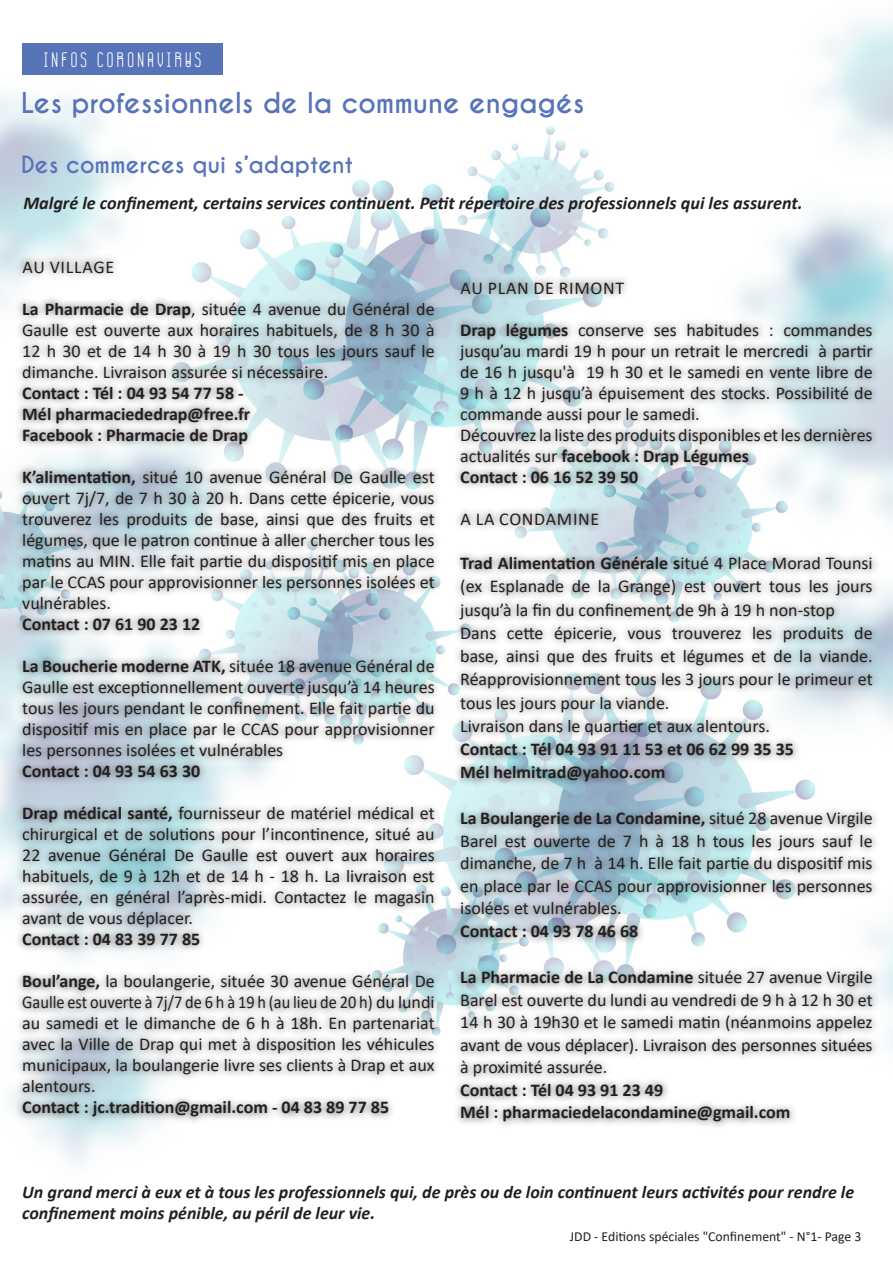
<style>
.page{position:relative;width:893px;height:1263px;background:#fff}
.page>*{position:absolute;margin:0;border:0;box-sizing:border-box;transform-origin:0 0}
.t1{font:700 27px "Caviar Dreams";color:#5774b9}
.t2{font:700 22.5px "Caviar Dreams";color:#5774b9}
.t3{font:21px "GOGOIA Deco";letter-spacing:.1em;color:#fff}
.t4{font:italic 700 18.15px "Calibri";color:#231f20}
.t5{font:18px/21px "Calibri";color:#231f20;text-align:justify}
.t6{font:700 18px "Calibri";color:#231f20}
.t7{font:italic 700 18px/21px "Calibri";color:#231f20}
.t8{font:18px "Calibri";letter-spacing:.04em;color:#231f20}
.t9{font:13.8px "Calibri";color:#231f20}
.s1{font-weight:700}
</style>
<div class="page">
<img style="left:0;top:19px;width:893px;height:1145px">
<div style="left:15px;top:253px;width:864px;height:876px;background:#231f20;opacity:.75"></div>
<div style="left:22px;top:43px;width:200px;height:31px;background:#5774b9"></div>
<p class="t3" style="left:43px;top:48px;width:160px">INFOS CORONAVIRUS</p>
<p class="t1" style="left:21px;top:87px;width:565px">Les professionnels de la commune engagés</p>
<p class="t2" style="left:21px;top:151px;width:333px">Des commerces qui s’adaptent</p>
<p class="t4" style="left:23px;top:190px;width:781px">Malgré le confinement, certains services continuent. Petit répertoire des professionnels qui les assurent.</p>
<p class="t8" style="left:23px;top:254px;width:93px">AU VILLAGE</p>
<p class="t5" style="left:22px;top:298px;width:414px"><span class="s1">La Pharmacie de Drap</span>, située 4 avenue du Général de Gaulle est ouverte aux horaires habituels, de 8 h 30 à 12 h 30 et de 14 h 30 à 19 h 30 tous les jours sauf le dimanche. Livraison assurée si nécessaire.</p>
<p class="t6" style="left:22px;top:380px;width:223px">Contact : Tél : 04 93 54 77 58 -</p>
<p class="t6" style="left:22px;top:401px;width:230px">Mél pharmaciededrap@free.fr</p>
<p class="t6" style="left:22px;top:422px;width:227px">Facebook : Pharmacie de Drap</p>
<p class="t5" style="left:22px;top:466px;width:414px"><span class="s1">K’alimentation,</span> situé 10 avenue Général De Gaulle est ouvert 7j/7, de 7 h 30 à 20 h. Dans cette épicerie, vous trouverez les produits de base, ainsi que des fruits et légumes, que le patron continue à aller chercher tous les matins au MIN. Elle fait partie du dispositif mis en place par le CCAS pour approvisionner les personnes isolées et vulnérables.</p>
<p class="t6" style="left:22px;top:611px;width:180px">Contact : 07 61 90 23 12</p>
<p class="t5" style="left:22px;top:655px;width:414px"><span class="s1">La Boucherie moderne ATK,</span> située 18 avenue Général de Gaulle est exceptionnellement ouverte jusqu’à 14 heures tous les jours pendant le confinement. Elle fait partie du dispositif mis en place par le CCAS pour approvisionner les personnes isolées et vulnérables</p>
<p class="t6" style="left:22px;top:758px;width:180px">Contact : 04 93 54 63 30</p>
<p class="t5" style="left:22px;top:802px;width:414px"><span class="s1">Drap médical santé,</span> fournisseur de matériel médical et chirurgical et de solutions pour l’incontinence, situé au 22 avenue Général De Gaulle est ouvert aux horaires habituels, de 9 à 12h et de 14 h - 18 h. La livraison est assurée, en général l’après-midi. Contactez le magasin avant de vous déplacer.</p>
<p class="t6" style="left:22px;top:926px;width:180px">Contact : 04 83 39 77 85</p>
<p class="t5" style="left:22px;top:970px;width:414px"><span class="s1">Boul’ange,</span> la boulangerie, située 30 avenue Général De Gaulle est ouverte à 7j/7 de 6 h à 19 h (au lieu de 20 h) du lundi au samedi et le dimanche de 6 h à 18h. En partenariat avec la Ville de Drap qui met à disposition les véhicules municipaux, la boulangerie livre ses clients à Drap et aux alentours.</p>
<p class="t6" style="left:22px;top:1095px;width:368px">Contact : jc.tradition@gmail.com - 04 83 89 77 85</p>
<p class="t8" style="left:461px;top:275px;width:165px">AU PLAN DE RIMONT</p>
<p class="t5" style="left:460px;top:319px;width:414px"><span class="s1">Drap légumes</span> conserve ses habitudes : commandes jusqu’au mardi 19 h pour un retrait le mercredi à partir de 16 h jusqu'à 19 h 30 et le samedi en vente libre de 9 h à 12 h jusqu’à épuisement des stocks. Possibilité de commande aussi pour le samedi.</p>
<p class="t5" style="left:460px;top:424px;width:414px">Découvrez la liste des produits disponibles et les dernières actualités sur <span class="s1">facebook : Drap Légumes</span></p>
<p class="t6" style="left:460px;top:464px;width:180px">Contact : 06 16 52 39 50</p>
<p class="t8" style="left:461px;top:506px;width:140px">A LA CONDAMINE</p>
<p class="t5" style="left:460px;top:551px;width:414px;line-height:23.2px"><span class="s1">Trad Alimentation Générale s</span>itué 4 Place Morad Tounsi (ex Esplanade de la Grange) est ouvert tous les jours jusqu’à la fin du confinement de 9h à 19 h non-stop</p>
<p class="t5" style="left:460px;top:621px;width:414px;line-height:23.2px">Dans cette épicerie, vous trouverez les produits de base, ainsi que des fruits et légumes et de la viande.<br>Réapprovisionnement tous les 3 jours pour le primeur et tous les jours pour la viande.</p>
<p class="t5" style="left:460px;top:715px;width:311px">Livraison dans le quartier et aux alentours.</p>
<p class="t6" style="left:460px;top:736px;width:335px">Contact : Tél 04 93 91 11 53 et 06 62 99 35 35</p>
<p class="t6" style="left:460px;top:760px;width:207px">Mél helmitrad@yahoo.com</p>
<p class="t5" style="left:460px;top:806px;width:414px;line-height:22.5px"><span class="s1">La Boulangerie de La Condamine,</span> situé 28 avenue Virgile Barel est ouverte de 7 h à 18 h tous les jours sauf le dimanche, de 7 h à 14 h. Elle fait partie du dispositif mis en place par le CCAS pour approvisionner les personnes isolées et vulnérables.</p>
<p class="t6" style="left:460px;top:919px;width:180px">Contact : 04 93 78 46 68</p>
<p class="t5" style="left:460px;top:965px;width:414px;line-height:22.5px"><span class="s1">La Pharmacie de La Condamine</span> située 27 avenue Virgile Barel est ouverte du lundi au vendredi de 9 h à 12 h 30 et 14 h 30 à 19h30 et le samedi matin (néanmoins appelez avant de vous déplacer). Livraison des personnes situées à proximité assurée.</p>
<p class="t6" style="left:460px;top:1077px;width:204px">Contact : Tél 04 93 91 23 49</p>
<p class="t6" style="left:460px;top:1099px;width:332px">Mél : pharmaciedelacondamine@gmail.com</p>
<p class="t7" style="left:22px;top:1181px;width:833px">Un grand merci à eux et à tous les professionnels qui, de près ou de loin continuent leurs activités pour rendre le confinement moins pénible, au péril de leur vie.</p>
<p class="t9" style="left:570px;top:1227px;width:293px">JDD - Editions spéciales "Confinement" - N°1- Page 3</p>
</div>
